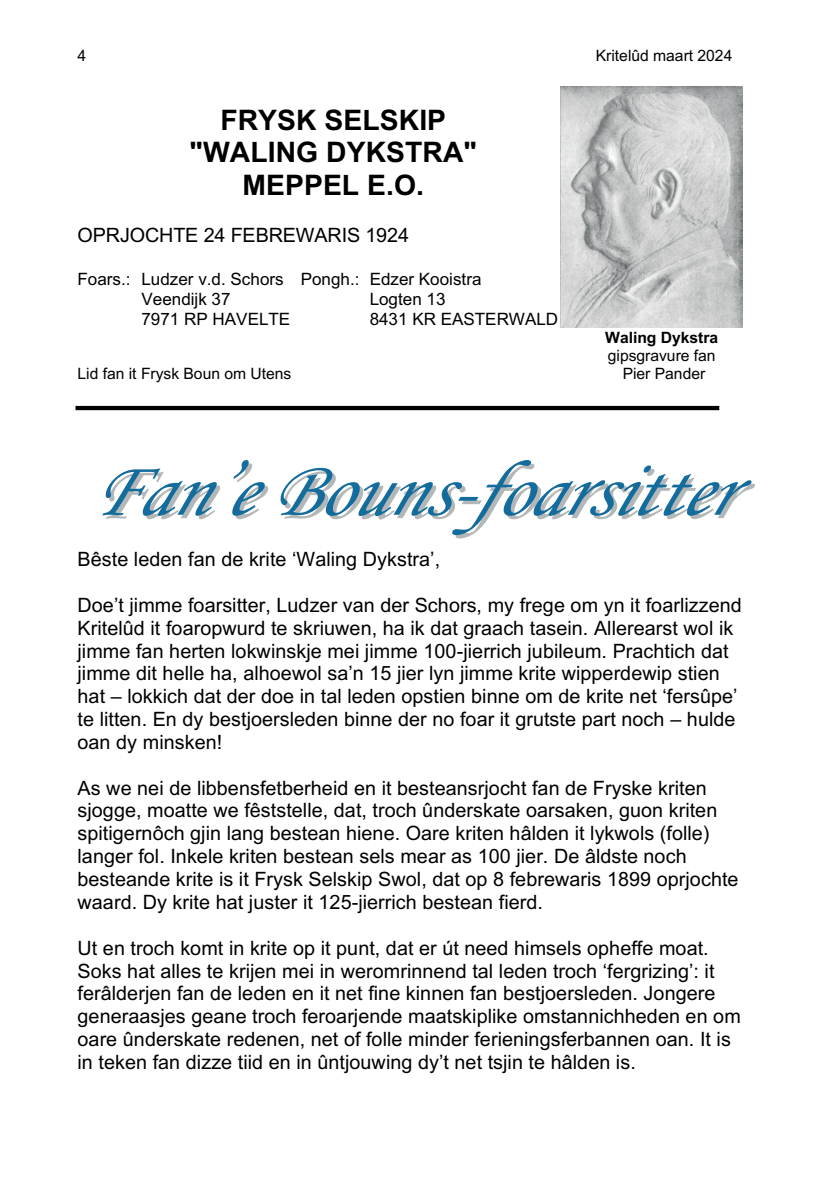
<style>
.page{position:relative;width:840px;height:1191px;background:#fff}
.page>*{position:absolute;margin:0;border:0;box-sizing:border-box;transform-origin:0 0}
.t1{font:italic 79.4px "Monotype Corsiva";color:#146c9c}
.t2{font:700 28.2px/32.6px "Arial";color:#000001;text-align:center}
.t3{font:19.8px/22.8px "Arial";letter-spacing:.005em;color:#000001}
.t4{font:17px/19.8px "Arial";color:#000001}
.t5{font:15.6px "Arial";color:#000001}
.t6{font:700 15.6px "Arial";color:#000001}
</style>
<div class="page">
<hr style="left:78px;top:406px;width:638px;height:4px;background:#000001">
<img style="left:560px;top:87px;width:182px;height:241px">
<p class="t5" style="left:77px;top:45px;width:10px">4</p>
<p class="t5" style="left:595px;top:45px;width:138px">Kritelûd maart 2024</p>
<h2 class="t2" style="left:189px;top:104px;width:289px">FRYSK SELSKIP "WALING DYKSTRA"<br>MEPPEL E.O.</h2>
<p class="t3" style="left:77px;top:224px;width:333px">OPRJOCHTE 24 FEBREWARIS 1924</p>
<p class="t4" style="left:141px;top:269px;width:341px;text-indent:-64px">Foars.: Ludzer v.d. Schors Pongh.: Edzer Kooistra<br>Veendijk 37</p>
<p class="t4" style="left:369px;top:289px;width:77px">Logten 13</p>
<p class="t4" style="left:141px;top:308px;width:150px">7971 RP HAVELTE</p>
<p class="t4" style="left:369px;top:308px;width:190px">8431 KR EASTERWALD</p>
<p class="t6" style="left:605px;top:326px;width:114px">Waling Dykstra</p>
<p class="t5" style="left:607px;top:344px;width:109px">gipsgravure fan</p>
<p class="t5" style="left:77px;top:362px;width:215px">Lid fan it Frysk Boun om Utens</p>
<p class="t5" style="left:622px;top:362px;width:84px">Pier Pander</p>
<h1 class="t1" style="left:89px;top:442px;width:674px">Fan’e Bouns-foarsitter</h1>
<p class="t3" style="left:77px;top:547px;width:364px">Bêste leden fan de krite ‘Waling Dykstra’,</p>
<p class="t3" style="left:77px;top:593px;width:665px">Doe’t jimme foarsitter, Ludzer van der Schors, my frege om yn it foarlizzend Kritelûd it foaropwurd te skriuwen, ha ik dat graach tasein. Allerearst wol ik jimme fan herten lokwinskje mei jimme 100-jierrich jubileum. Prachtich dat jimme dit helle ha, alhoewol sa’n 15 jier lyn jimme krite wipperdewip stien hat – lokkich dat der doe in tal leden opstien binne om de krite net ‘fersûpe’ te litten. En dy bestjoersleden binne der no foar it grutste part noch – hulde oan dy minsken!</p>
<p class="t3" style="left:77px;top:776px;width:662px">As we nei de libbensfetberheid en it besteansrjocht fan de Fryske kriten sjogge, moatte we fêststelle, dat, troch ûnderskate oarsaken, guon kriten spitigernôch gjin lang bestean hiene. Oare kriten hâlden it lykwols (folle) langer fol. Inkele kriten bestean sels mear as 100 jier. De âldste noch besteande krite is it Frysk Selskip Swol, dat op 8 febrewaris 1899 oprjochte waard. Dy krite hat juster it 125-jierrich bestean fierd.</p>
<p class="t3" style="left:77px;top:936px;width:664px">Ut en troch komt in krite op it punt, dat er út need himsels opheffe moat.<br>Soks hat alles te krijen mei in weromrinnend tal leden troch ‘fergrizing’: it ferâlderjen fan de leden en it net fine kinnen fan bestjoersleden. Jongere generaasjes geane troch feroarjende maatskiplike omstannichheden en om oare ûnderskate redenen, net of folle minder ferieningsferbannen oan. It is in teken fan dizze tiid en in ûntjouwing dy’t net tsjin te hâlden is.</p>
</div>
